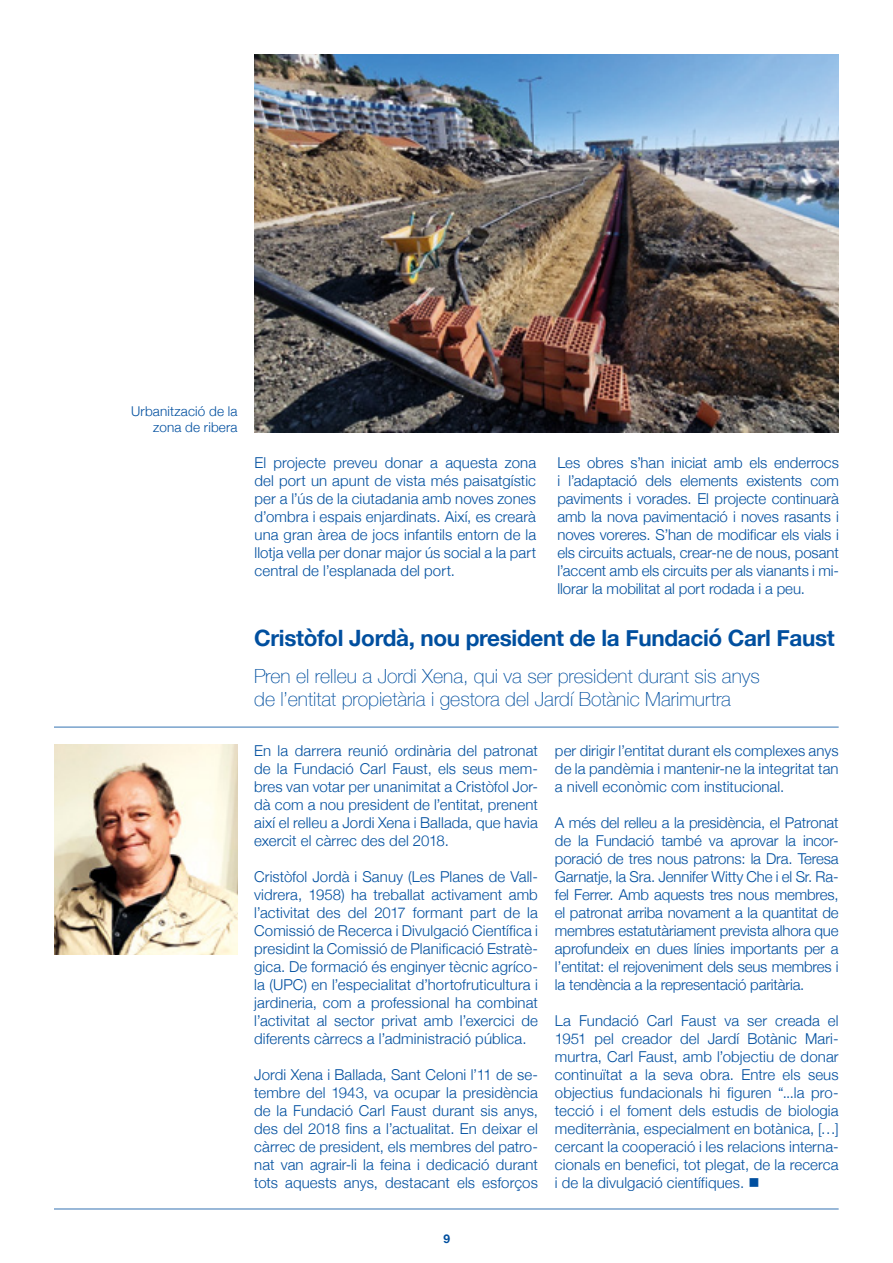
<style>
.page{position:relative;width:893px;height:1263px;background:#fff}
.page>*{position:absolute;margin:0;border:0;box-sizing:border-box;transform-origin:0 0}
.t1{font:700 22.5px "Helvetica Neue";letter-spacing:-.015em;color:#004f9f}
.t2{font:100 19.5px/23.4px "Helvetica Neue";color:#004f9f}
.t3{font:300 15px/18px "Helvetica Neue";letter-spacing:.005em;color:#004f9f;text-align:justify}
.t4{font:300 13.5px/16.2px "Helvetica Neue";letter-spacing:.01em;color:#004f9f;text-align:right}
.t5{font:700 12px "Helvetica Neue";color:#004f9f}
</style>
<div class="page">
<img style="left:254px;top:54px;width:585px;height:378px">
<img style="left:55px;top:744px;width:182px;height:210px">
<hr style="left:54px;top:727px;width:785px;height:1px;background:#004f9f">
<hr style="left:54px;top:1208px;width:785px;height:1px;background:#004f9f">
<p class="t4" style="left:131px;top:402px;width:108px">Urbanització de la zona de ribera</p>
<p class="t3" style="left:254px;top:453px;width:283px">El projecte preveu donar a aquesta zona del port un apunt de vista més paisatgístic per a l’ús de la ciutadania amb noves zones d’ombra i espais enjardinats. Així, es crearà una gran àrea de jocs infantils entorn de la llotja vella per donar major ús social a la part central de l’esplanada del port.</p>
<p class="t3" style="left:557px;top:453px;width:283px">Les obres s’han iniciat amb els enderrocs i l’adaptació dels elements existents com paviments i vorades. El projecte continuarà amb la nova pavimentació i noves rasants i noves voreres. S’han de modificar els vials i els circuits actuals, crear-ne de nous, posant l’accent amb els circuits per als vianants i mi&shy;llorar la mobilitat al port rodada i a peu.</p>
<h1 class="t1" style="left:254px;top:620px;width:582px">Cristòfol Jordà, nou president de la Fundació Carl Faust</h1>
<h2 class="t2" style="left:254px;top:663px;width:507px">Pren el relleu a Jordi Xena, qui va ser president durant sis anys de l’entitat propietària i gestora del Jardí Botànic Marimurtra</h2>
<p class="t3" style="left:254px;top:741px;width:285px">En la darrera reunió ordinària del patronat de la Fundació Carl Faust, els seus mem&shy;bres van votar per unanimitat a Cristòfol Jor&shy;dà com a nou president de l’entitat, prenent així el relleu a Jordi Xena i Ballada, que havia exercit el càrrec des del 2018.</p>
<p class="t3" style="left:254px;top:867px;width:285px">Cristòfol Jordà i Sanuy (Les Planes de Vall&shy;vidrera, 1958) ha treballat activament amb l’activitat des del 2017 formant part de la Comissió de Recerca i Divulgació Científica i presidint la Comissió de Planificació Estratè&shy;gica. De formació és enginyer tècnic agríco&shy;la (UPC) en l’especialitat d’hortofruticultura i jardineria, com a professional ha combinat l’activitat al sector privat amb l’exercici de diferents càrrecs a l’administració pública.</p>
<p class="t3" style="left:254px;top:1065px;width:285px">Jordi Xena i Ballada, Sant Celoni l’11 de se&shy;tembre del 1943, va ocupar la presidència de la Fundació Carl Faust durant sis anys, des del 2018 fins a l’actualitat. En deixar el càrrec de president, els membres del patro&shy;nat van agrair-li la feina i dedicació durant tots aquests anys, destacant els esforços</p>
<p class="t3" style="left:555px;top:741px;width:285px">per dirigir l’entitat durant els complexes anys de la pandèmia i mantenir-ne la integritat tan a nivell econòmic com institucional.</p>
<p class="t3" style="left:555px;top:813px;width:285px">A més del relleu a la presidència, el Patronat de la Fundació també va aprovar la incor&shy;poració de tres nous patrons: la Dra. Teresa Garnatje, la Sra. Jennifer Witty Che i el Sr. Ra&shy;fel Ferrer. Amb aquests tres nous membres, el patronat arriba novament a la quantitat de membres estatutàriament prevista alhora que aprofundeix en dues línies importants per a l’entitat: el rejoveniment dels seus membres i la tendència a la representació paritària.</p>
<p class="t3" style="left:555px;top:1011px;width:285px">La Fundació Carl Faust va ser creada el 1951 pel creador del Jardí Botànic Mari&shy;murtra, Carl Faust, amb l’objectiu de donar continuïtat a la seva obra. Entre els seus objectius fundacionals hi figuren “...la pro&shy;tecció i el foment dels estudis de biologia mediterrània, especialment en botànica, […] cercant la cooperació i les relacions interna&shy;cionals en benefici, tot plegat, de la recerca i de la divulgació científiques. ■</p>
<p class="t5" style="left:444px;top:1229px;width:8px">9</p>
</div>
